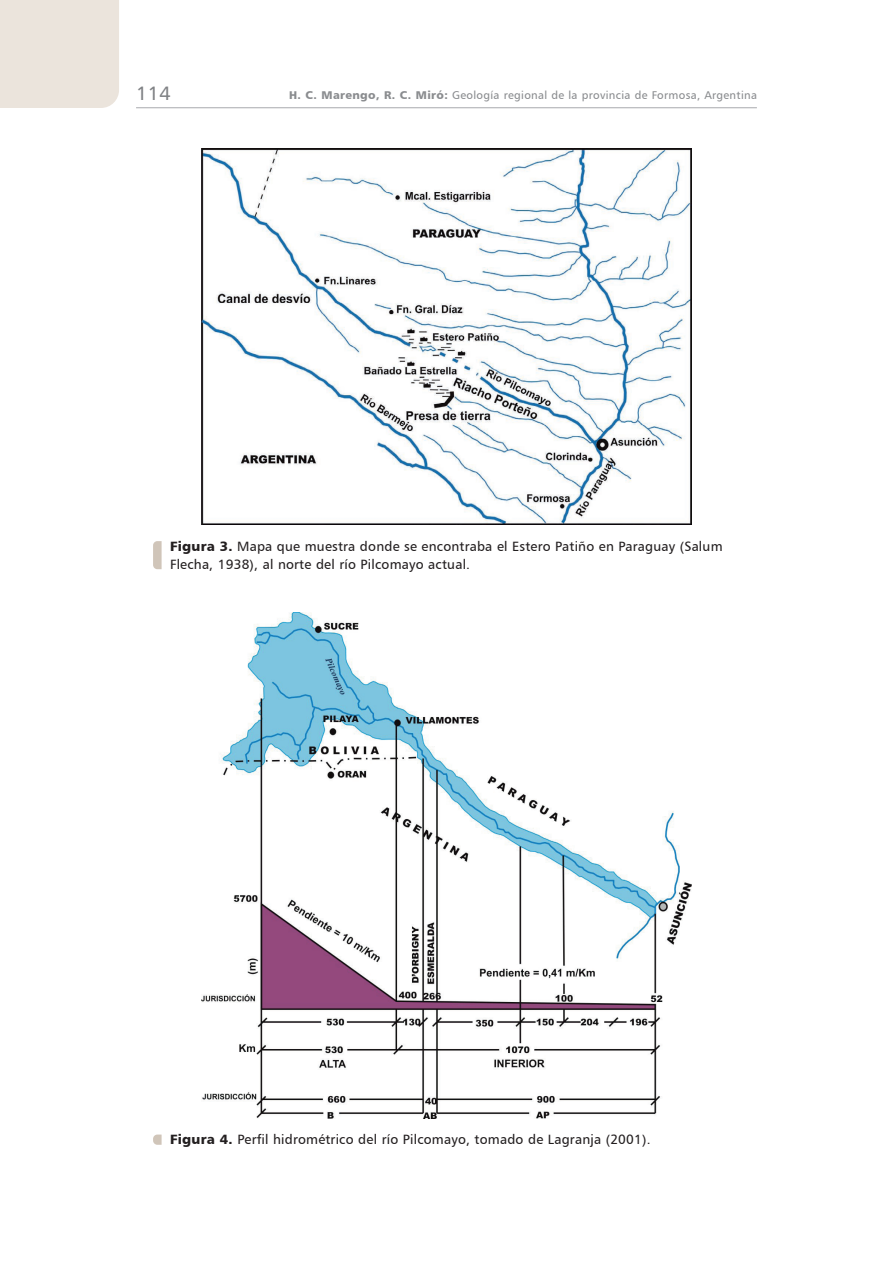
<style>
.page{position:relative;width:893px;height:1263px;background:#fff}
.page>*{position:absolute;margin:0;border:0;box-sizing:border-box;transform-origin:0 0}
.t1{font:19.5px "Humanist 777 BT Roman B";color:#808285}
.t2{font:13.5px/18px "Humanist 777 BT Roman B";letter-spacing:.015em;color:#231f20}
.t3{font:11.25px "Humanist 777 BT Roman B";letter-spacing:.03em;color:#8a8c8f}
.s1{font-family:"Humanist 777 BT Black B"}
</style>
<div class="page">
<hr style="left:136px;top:107px;width:621px;height:1px;background:#a8a9ad">
<div style="left:0;top:0;width:119px;height:108px;background:#ebe4dc"></div>
<img style="left:202px;top:149px;width:489px;height:376px">
<img style="left:202px;top:612px;width:489px;height:506px">
<svg style="left:153px;top:541px;width:9px;height:28px"></svg>
<svg style="left:153px;top:1134px;width:9px;height:11px"></svg>
<h1 class="t1" style="left:136px;top:81px;width:36px">114</h1>
<p class="t3" style="left:289px;top:88px;width:469px"><span class="s1">H. C. Marengo, R. C. Miró:</span> Geología regional de la provincia de Formosa, Argentina</p>
<p class="t2" style="left:170px;top:537px;width:554px"><span class="s1">Figura 3.</span> Mapa que muestra donde se encontraba el Estero Patiño en Paraguay (Salum<br>Flecha, 1938), al norte del río Pilcomayo actual.</p>
<p class="t2" style="left:170px;top:1130px;width:482px"><span class="s1">Figura 4.</span> Perfil hidrométrico del río Pilcomayo, tomado de Lagranja (2001).</p>
</div>
